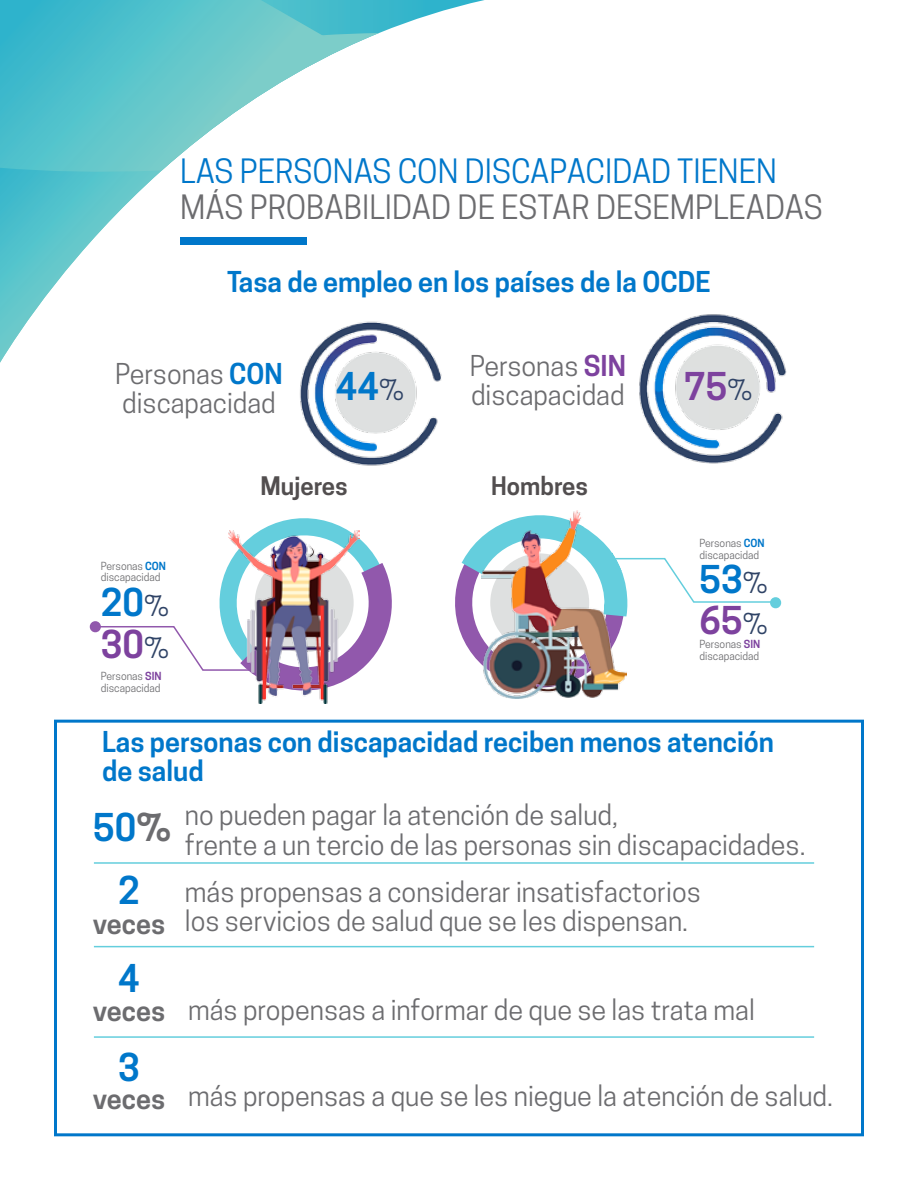
<style>
.page{position:relative;width:918px;height:1188px;background:#fff}
.page>*{position:absolute;margin:0;border:0;box-sizing:border-box;transform-origin:0 0}
.t1{font:600 36px "Cooper Hewitt";color:#0077ca}
.t2{font:600 36px "Cooper Hewitt";color:#7d429e}
.t3{font:31.5px/36px "Cooper Hewitt";color:#6c6c6f}
.t4{font:27px/29.1px "Cooper Hewitt";color:#6c6c6f}
.t5{font:600 27px/28.5px "Cooper Hewitt";color:#0077ca}
.t6{font:600 27px "Cooper Hewitt";color:#6c6c6f}
.t7{font:600 24px "Cooper Hewitt";color:#524e4f}
.t8{font:10.5px/11.4px "Cooper Hewitt";color:#6c6c6f}
.s1{color:#0077ca}
.s2{font-weight:600;color:#0077ca}
.s3{font-weight:600;color:#7d429e}
.s4{font-weight:400;font-size:27px;color:#2f4366}
.s5{font-weight:600;font-size:36px;color:#0077ca}
.s6{font-weight:600;font-size:36px}
</style>
<div class="page">
<div style="left:54px;top:720px;width:810px;height:416px;border:3px solid #0077ca"></div>
<img style="left:639px;top:315px;width:148px;height:149px">
<img style="left:300px;top:363px;width:142px;height:103px">
<svg style="left:345px;top:0;width:140px;height:363px"></svg>
<svg style="left:0;top:33px;width:379px;height:330px"></svg>
<svg style="left:0;top:0;width:345px;height:173px"></svg>
<svg style="left:92px;top:518px;width:300px;height:153px"></svg>
<div style="left:90px;top:621px;width:11px;height:11px;border:6px solid #9158ac;border-radius:50%"></div>
<svg style="left:455px;top:537px;width:322px;height:128px"></svg>
<div style="left:770px;top:597px;width:11px;height:11px;border:6px solid #64cedd;border-radius:50%"></div>
<img style="left:482px;top:510px;width:145px;height:189px">
<img style="left:228px;top:531px;width:132px;height:172px">
<hr style="left:94px;top:862px;width:720px;height:2px;background:#64cedd">
<hr style="left:94px;top:946px;width:720px;height:1px;background:#64cedd">
<hr style="left:94px;top:1036px;width:720px;height:2px;background:#64cedd">
<div style="left:180px;top:237px;width:127px;height:8px;background:#0077ca"></div>
<p class="t3" style="left:180px;top:153px;width:644px"><span class="s1">LAS PERSONAS CON DISCAPACIDAD TIENEN<br></span>MÁS PROBABILIDAD DE ESTAR DESEMPLEADAS</p>
<p class="t5" style="left:227px;top:267px;width:485px">Tasa de empleo en los países de la OCDE</p>
<p class="t4" style="left:115px;top:359px;width:169px">Personas <span class="s2">CON </span>discapacidad</p>
<p class="t4" style="left:470px;top:352px;width:158px">Personas <span class="s3">SIN </span>discapacidad</p>
<p class="t1" style="left:336px;top:366px;width:70px">44<span class="s4">%</span></p>
<p class="t2" style="left:684px;top:366px;width:70px">75<span class="s4">%</span></p>
<p class="t8" style="left:101px;top:560px;width:67px">Personas <span class="s2">CON </span>discapacidad</p>
<p class="t1" style="left:101px;top:581px;width:70px">20<span class="s4">%</span></p>
<p class="t2" style="left:101px;top:623px;width:70px">30<span class="s4">%</span></p>
<p class="t8" style="left:101px;top:671px;width:62px">Personas <span class="s3">SIN </span>discapacidad</p>
<p class="t7" style="left:261px;top:471px;width:89px">Mujeres</p>
<p class="t7" style="left:491px;top:471px;width:98px">Hombres</p>
<p class="t8" style="left:700px;top:538px;width:67px">Personas <span class="s2">CON </span>discapacidad</p>
<p class="t1" style="left:700px;top:558px;width:70px">53<span class="s4">%</span></p>
<p class="t2" style="left:700px;top:599px;width:70px">65<span class="s4">%</span></p>
<p class="t8" style="left:700px;top:639px;width:62px">Personas <span class="s3">SIN </span>discapacidad</p>
<p class="t5" style="left:102px;top:728px;width:673px">Las personas con discapacidad reciben menos atención de salud</p>
<p class="t4" style="left:185px;top:801px;width:622px;text-indent:-92px"><span class="s5">50</span><span class="s6">%</span> no pueden pagar la atención de salud,<br>frente a un tercio de las personas sin discapacidades.</p>
<p class="t1" style="left:118px;top:869px;width:23px">2</p>
<p class="t6" style="left:93px;top:908px;width:74px">veces</p>
<p class="t1" style="left:118px;top:958px;width:23px">4</p>
<p class="t6" style="left:93px;top:995px;width:74px">veces</p>
<p class="t1" style="left:118px;top:1046px;width:23px">3</p>
<p class="t6" style="left:93px;top:1083px;width:74px">veces</p>
<p class="t4" style="left:185px;top:877px;width:518px">más propensas a considerar insatisfactorios los servicios de salud que se les dispensan.</p>
<p class="t4" style="left:188px;top:995px;width:568px">más propensas a informar de que se las trata mal</p>
<p class="t4" style="left:188px;top:1081px;width:647px">más propensas a que se les niegue la atención de salud.</p>
</div>
